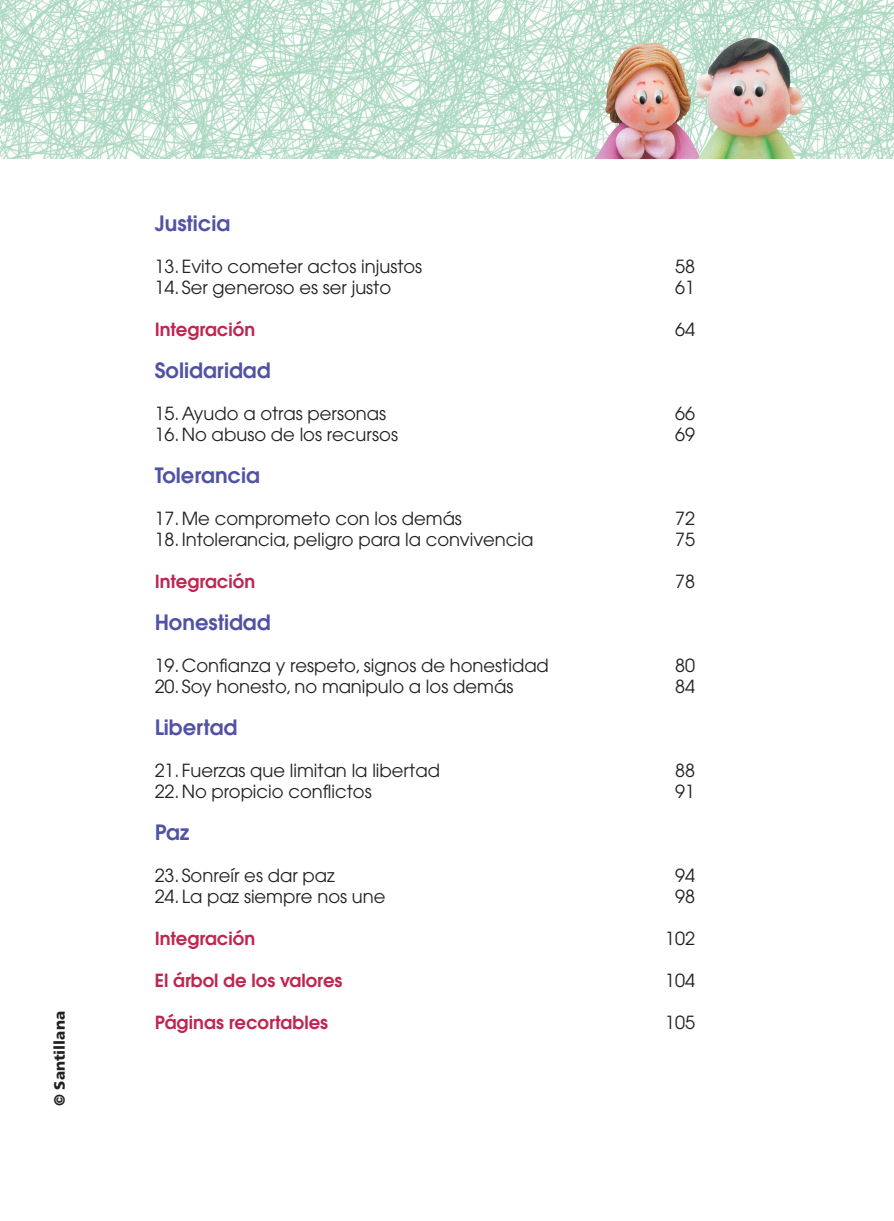
<style>
.page{position:relative;width:894px;height:1221px;background:#fff}
.page>*{position:absolute;margin:0;border:0;box-sizing:border-box;transform-origin:0 0}
.t1{font:600 21px "Avant Garde";color:#5152a3}
.t2{font:18px "Avant Garde";color:#232020}
.t3{font:600 18px "Avant Garde";color:#c02550}
.t4{font:900 15px "Frutiger";color:#232020}
</style>
<div class="page">
<img style="left:0;top:0;width:893px;height:159px">
<img style="left:593px;top:38px;width:209px;height:121px">
<p class="t4" style="left:54px;top:1105px;width:96px;rotate:-90deg">© Santillana</p>
<p class="t1" style="left:155px;top:215px;width:77px">Justicia</p>
<p class="t2" style="left:155px;top:259px;width:269px">13.Evito cometer actos injustos</p>
<p class="t2" style="left:675px;top:259px;width:21px">58</p>
<p class="t2" style="left:155px;top:280px;width:238px">14.Ser generoso es ser justo</p>
<p class="t2" style="left:675px;top:280px;width:21px">61</p>
<p class="t3" style="left:155px;top:322px;width:102px">Integración</p>
<p class="t2" style="left:675px;top:322px;width:21px">64</p>
<p class="t1" style="left:155px;top:362px;width:117px">Solidaridad</p>
<p class="t2" style="left:155px;top:406px;width:233px">15.Ayudo a otras personas</p>
<p class="t2" style="left:675px;top:406px;width:21px">66</p>
<p class="t2" style="left:155px;top:427px;width:245px">16.No abuso de los recursos</p>
<p class="t2" style="left:675px;top:427px;width:21px">69</p>
<p class="t1" style="left:155px;top:467px;width:107px">Tolerancia</p>
<p class="t2" style="left:155px;top:511px;width:309px">17.Me comprometo con los demás</p>
<p class="t2" style="left:675px;top:511px;width:21px">72</p>
<p class="t2" style="left:155px;top:532px;width:380px">18.Intolerancia, peligro para la convivencia</p>
<p class="t2" style="left:675px;top:532px;width:21px">75</p>
<p class="t3" style="left:155px;top:574px;width:102px">Integración</p>
<p class="t2" style="left:675px;top:574px;width:21px">78</p>
<p class="t1" style="left:155px;top:614px;width:117px">Honestidad</p>
<p class="t2" style="left:155px;top:658px;width:395px">19.Confianza y respeto, signos de honestidad</p>
<p class="t2" style="left:675px;top:658px;width:21px">80</p>
<p class="t2" style="left:155px;top:679px;width:360px">20.Soy honesto, no manipulo a los demás</p>
<p class="t2" style="left:675px;top:679px;width:21px">84</p>
<p class="t1" style="left:155px;top:719px;width:84px">Libertad</p>
<p class="t2" style="left:155px;top:763px;width:287px">21.Fuerzas que limitan la libertad</p>
<p class="t2" style="left:675px;top:763px;width:21px">88</p>
<p class="t2" style="left:155px;top:784px;width:218px">22.No propicio conflictos</p>
<p class="t2" style="left:675px;top:784px;width:21px">91</p>
<p class="t1" style="left:155px;top:824px;width:36px">Paz</p>
<p class="t2" style="left:155px;top:868px;width:181px">23.Sonreír es dar paz</p>
<p class="t2" style="left:675px;top:868px;width:21px">94</p>
<p class="t2" style="left:155px;top:889px;width:232px">24.La paz siempre nos une</p>
<p class="t2" style="left:675px;top:889px;width:21px">98</p>
<p class="t3" style="left:155px;top:931px;width:102px">Integración</p>
<p class="t2" style="left:665px;top:931px;width:31px">102</p>
<p class="t3" style="left:155px;top:973px;width:189px">El árbol de los valores</p>
<p class="t2" style="left:665px;top:973px;width:31px">104</p>
<p class="t3" style="left:155px;top:1015px;width:175px">Páginas recortables</p>
<p class="t2" style="left:665px;top:1015px;width:31px">105</p>
</div>
